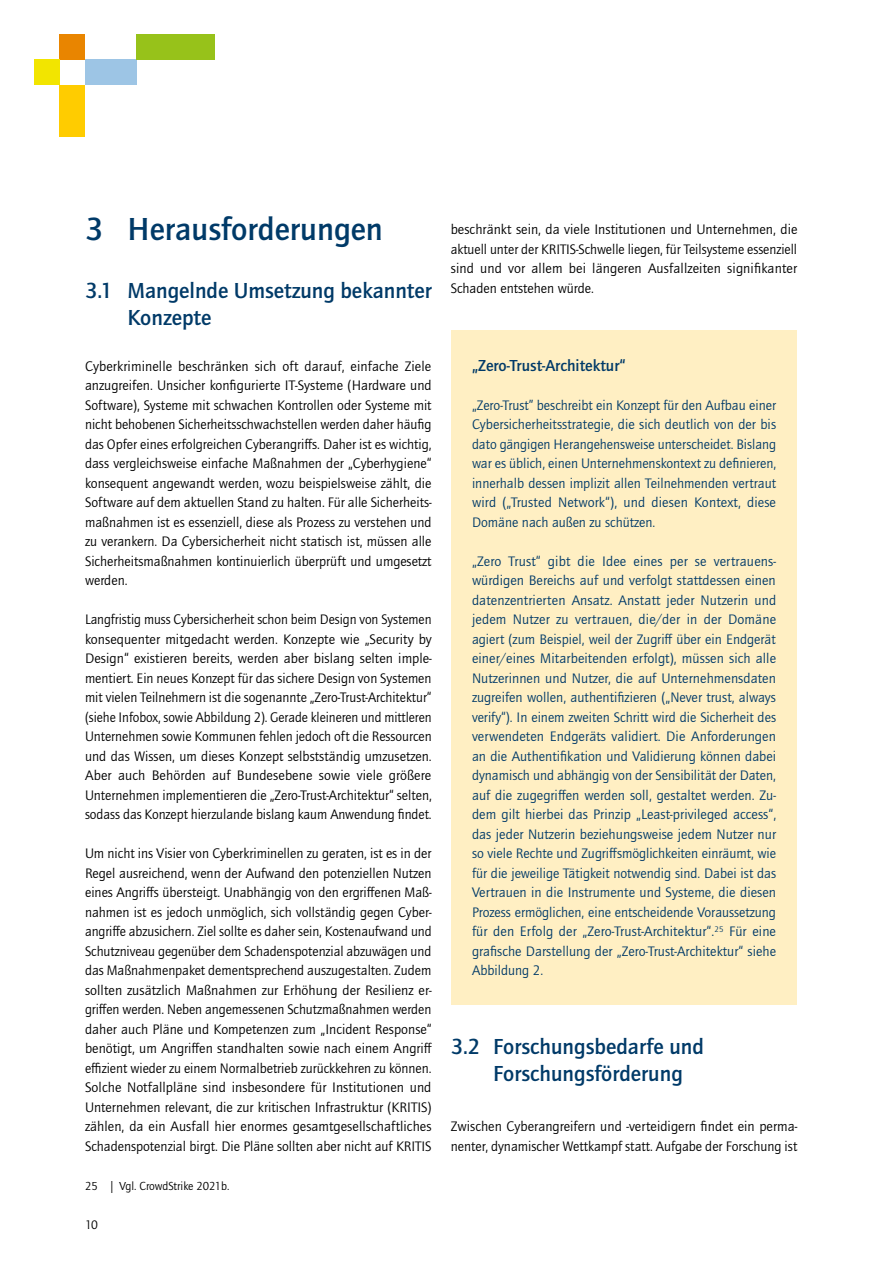
<style>
.page{position:relative;width:893px;height:1263px;background:#fff}
.page>*{position:absolute;margin:0;border:0;box-sizing:border-box;transform-origin:0 0}
.Überschrift_1_Ordnung{font:500 33px "Quay Sans ITC Std";color:#003a68}
.Überschrift_2_Ordnung{font:500 22.5px/27px "Quay Sans ITC Std";color:#003a68}
.Textkasten_Inline-Schattierung_Überschri{font:500 16.5px "Quay Sans ITC Std";color:#003a68}
.Fließtext{font:14.25px/19.5px "Quay Sans ITC Std";color:#000;text-align:justify}
.Textkasten_Inline-Schattierung_Fließtext{font:14.25px/19.5px "Quay Sans ITC Std";color:#003a68;text-align:justify}
.t1{font:12.75px "Quay Sans ITC Std";color:#000}
.Fußnote{font:12px "Quay Sans ITC Std";color:#000}
</style>
<div class="page">
<div style="left:60px;top:85px;width:25px;height:51px;background:#fc0"></div>
<div style="left:85px;top:60px;width:51px;height:25px;background:#9dc5e5"></div>
<div style="left:60px;top:34px;width:25px;height:26px;background:#e98500"></div>
<div style="left:34px;top:60px;width:26px;height:25px;background:#f2e500"></div>
<div style="left:136px;top:34px;width:79px;height:26px;background:#97c21a"></div>
<div style="left:451px;top:330px;width:345px;height:60px;background:#ffefc3"></div>
<div style="left:451px;top:378px;width:345px;height:168px;background:#ffefc3"></div>
<div style="left:451px;top:527px;width:345px;height:468px;background:#ffefc3"></div>
<div style="left:451px;top:956px;width:345px;height:49px;background:#ffefc3"></div>
<h1 class="Überschrift_1_Ordnung" style="left:85px;top:210px;width:299px">3 Herausforderungen</h1>
<h2 class="Überschrift_2_Ordnung" style="left:128px;top:277px;width:306px;text-indent:-43px">3.1 Mangelnde Umsetzung bekannter<br>Konzepte</h2>
<p class="Fließtext" style="left:85px;top:357px;width:348px">Cyberkriminelle beschränken sich oft darauf, einfache Ziele anzugreifen. Unsicher konfigurierte IT-Systeme (Hardware und Software), Systeme mit schwachen Kontrollen oder Systeme mit nicht behobenen Sicherheitsschwachstellen werden daher häufig das Opfer eines erfolgreichen Cyberangriffs. Daher ist es wichtig, dass vergleichsweise einfache Maßnahmen der „Cyberhygiene“ konsequent angewandt werden, wozu beispielsweise zählt, die Software auf dem aktuellen Stand zu halten. Für alle Sicherheits&shy;maßnahmen ist es essenziell, diese als Prozess zu verstehen und zu verankern. Da Cybersicherheit nicht statisch ist, müssen alle Sicherheitsmaßnahmen kontinuierlich überprüft und umgesetzt werden.</p>
<p class="Fließtext" style="left:85px;top:610px;width:348px">Langfristig muss Cybersicherheit schon beim Design von Systemen konsequenter mitgedacht werden. Konzepte wie „Security by Design“ existieren bereits, werden aber bislang selten imple&shy;mentiert. Ein neues Konzept für das sichere Design von Systemen mit vielen Teilnehmern ist die sogenannte „Zero-Trust-Architektur“ (siehe Infobox, sowie Abbildung 2). Gerade kleineren und mittleren Unternehmen sowie Kommunen fehlen jedoch oft die Ressourcen und das Wissen, um dieses Konzept selbstständig umzusetzen.<br>Aber auch Behörden auf Bundesebene sowie viele größere Unternehmen implementieren die „Zero-Trust-Architektur“ selten, sodass das Konzept hierzulande bislang kaum Anwendung findet.</p>
<p class="Fließtext" style="left:85px;top:844px;width:349px">Um nicht ins Visier von Cyberkriminellen zu geraten, ist es in der Regel ausreichend, wenn der Aufwand den potenziellen Nutzen eines Angriffs übersteigt. Unabhängig von den ergriffenen Maß&shy;nahmen ist es jedoch unmöglich, sich vollständig gegen Cyber&shy;angriffe abzusichern. Ziel sollte es daher sein, Kostenaufwand und Schutzniveau gegenüber dem Schadenspotenzial abzuwägen und das Maßnahmenpaket dementsprechend auszugestalten. Zudem sollten zusätzlich Maßnahmen zur Erhöhung der Resilienz er&shy;griffen werden. Neben angemessenen Schutzmaßnahmen werden daher auch Pläne und Kompetenzen zum „Incident Response“ benötigt, um Angriffen standhalten sowie nach einem Angriff effizient wieder zu einem Normalbetrieb zurückkehren zu können.<br>Solche Notfallpläne sind insbesondere für Institutionen und Unternehmen relevant, die zur kritischen Infrastruktur (KRITIS) zählen, da ein Ausfall hier enormes gesamtgesellschaftliches Schadenspotenzial birgt. Die Pläne sollten aber nicht auf KRITIS</p>
<p class="Fußnote" style="left:85px;top:1179px;width:146px">25 | Vgl. CrowdStrike 2021b.</p>
<p class="t1" style="left:85px;top:1218px;width:14px">10</p>
<p class="Fließtext" style="left:451px;top:220px;width:348px">beschränkt sein, da viele Institutionen und Unternehmen, die aktuell unter der KRITIS-Schwelle liegen, für Teilsysteme essenziell sind und vor allem bei längeren Ausfallzeiten signifikanter Schaden entstehen würde.</p>
<p class="Textkasten_Inline-Schattierung_Überschri" style="left:472px;top:356px;width:155px">„Zero-Trust-Architektur“</p>
<p class="Textkasten_Inline-Schattierung_Fließtext" style="left:472px;top:396px;width:306px">„Zero-Trust” beschreibt ein Konzept für den Aufbau einer Cybersicherheitsstrategie, die sich deutlich von der bis dato gängigen Herangehensweise unterscheidet. Bislang war es üblich, einen Unternehmenskontext zu definieren, innerhalb dessen implizit allen Teilnehmenden vertraut wird („Trusted Network“), und diesen Kontext, diese Domäne nach außen zu schützen.</p>
<p class="Textkasten_Inline-Schattierung_Fließtext" style="left:472px;top:552px;width:306px">„Zero Trust“ gibt die Idee eines per se vertrauens&shy;würdigen Bereichs auf und verfolgt stattdessen einen datenzentrierten Ansatz. Anstatt jeder Nutzerin und jedem Nutzer zu vertrauen, die/der in der Domäne agiert (zum Beispiel, weil der Zugriff über ein Endgerät einer/eines Mitarbeitenden erfolgt), müssen sich alle Nutzerinnen und Nutzer, die auf Unternehmensdaten zugreifen wollen, authentifizieren („Never trust, always verify“). In einem zweiten Schritt wird die Sicherheit des verwendeten Endgeräts validiert. Die Anforderungen an die Authentifikation und Validierung können dabei dynamisch und abhängig von der Sensibilität der Daten, auf die zugegriffen werden soll, gestaltet werden. Zu&shy;dem gilt hierbei das Prinzip „Least-privileged access“, das jeder Nutzerin beziehungsweise jedem Nutzer nur so viele Rechte und Zugriffsmöglichkeiten einräumt, wie für die jeweilige Tätigkeit notwendig sind. Dabei ist das Vertrauen in die Instrumente und Systeme, die diesen Prozess ermöglichen, eine entscheidende Voraussetzung für den Erfolg der „Zero-Trust-Architektur“.<sup>25</sup> Für eine grafische Darstellung der „Zero-Trust-Architektur“ siehe Abbildung 2.</p>
<h2 class="Überschrift_2_Ordnung" style="left:493px;top:1033px;width:212px;text-indent:-43px">3.2 Forschungsbedarfe und<br>Forschungsförderung</h2>
<p class="Fließtext" style="left:451px;top:1117px;width:348px">Zwischen Cyberangreifern und -verteidigern findet ein perma&shy;nenter, dynamischer Wettkampf statt. Aufgabe der Forschung ist</p>
</div>
